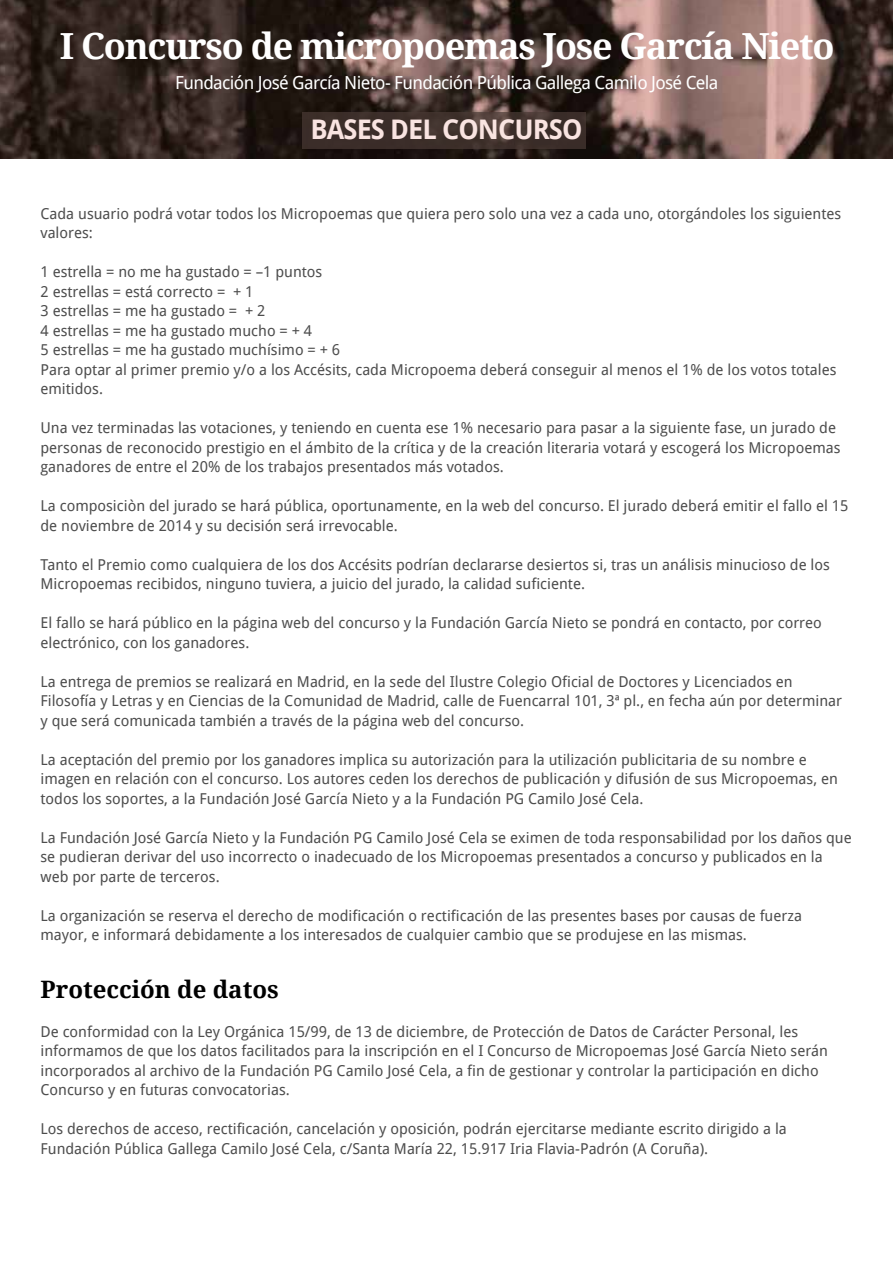
<style>
.page{position:relative;width:893px;height:1263px;background:#fff}
.page>*{position:absolute;margin:0;border:0;box-sizing:border-box;transform-origin:0 0}
.t1{font:700 36px "Droid Serif";letter-spacing:-.035em;color:#fff}
.t2{font:700 27px "Droid Sans";letter-spacing:-.035em;color:#f9e4e1}
.t3{font:700 24px "Droid Serif";color:#000}
.t4{font:18px "Droid Sans";letter-spacing:-.035em;color:#fff}
.t5{font:15px/19.5px "Droid Sans";color:#4d4d4d}
</style>
<div class="page">
<img style="left:0;top:0;width:893px;height:159px">
<svg style="left:302px;top:113px;width:283px;height:36px;fill:#3c2e29"></svg>
<h1 class="t1" style="left:60px;top:25px;width:776px">I Concurso de micropoemas Jose García Nieto</h1>
<p class="t4" style="left:175px;top:73px;width:545px">Fundación José García Nieto- Fundación Pública Gallega Camilo José Cela</p>
<h2 class="t2" style="left:310px;top:114px;width:273px">BASES DEL CONCURSO</h2>
<p class="t5" style="left:40px;top:204px;width:802px">Cada usuario podrá votar todos los Micropoemas que quiera pero solo una vez a cada uno, otorgándoles los siguientes valores:</p>
<p class="t5" style="left:40px;top:262px;width:797px">1 estrella = no me ha gustado = –1 puntos<br>2 estrellas = está correcto = + 1<br>3 estrellas = me ha gustado = + 2<br>4 estrellas = me ha gustado mucho = + 4<br>5 estrellas = me ha gustado muchísimo = + 6<br>Para optar al primer premio y/o a los Accésits, cada Micropoema deberá conseguir al menos el 1% de los votos totales emitidos.</p>
<p class="t5" style="left:40px;top:418px;width:801px">Una vez terminadas las votaciones, y teniendo en cuenta ese 1% necesario para pasar a la siguiente fase, un jurado de personas de reconocido prestigio en el ámbito de la crítica y de la creación literaria votará y escogerá los Micropoemas ganadores de entre el 20% de los trabajos presentados más votados.</p>
<p class="t5" style="left:40px;top:496px;width:809px">La composiciòn del jurado se hará pública, oportunamente, en la web del concurso. El jurado deberá emitir el fallo el 15 de noviembre de 2014 y su decisión será irrevocable.</p>
<p class="t5" style="left:40px;top:555px;width:791px">Tanto el Premio como cualquiera de los dos Accésits podrían declararse desiertos si, tras un análisis minucioso de los<br>Micropoemas recibidos, ninguno tuviera, a juicio del jurado, la calidad suficiente.</p>
<p class="t5" style="left:40px;top:613px;width:783px">El fallo se hará público en la página web del concurso y la Fundación García Nieto se pondrá en contacto, por correo electrónico, con los ganadores.</p>
<p class="t5" style="left:40px;top:672px;width:803px">La entrega de premios se realizará en Madrid, en la sede del Ilustre Colegio Oficial de Doctores y Licenciados en<br>Filosofía y Letras y en Ciencias de la Comunidad de Madrid, calle de Fuencarral 101, 3ª pl., en fecha aún por determinar y que será comunicada también a través de la página web del concurso.</p>
<p class="t5" style="left:40px;top:750px;width:799px">La aceptación del premio por los ganadores implica su autorización para la utilización publicitaria de su nombre e imagen en relación con el concurso. Los autores ceden los derechos de publicación y difusión de sus Micropoemas, en todos los soportes, a la Fundación José García Nieto y a la Fundación PG Camilo José Cela.</p>
<p class="t5" style="left:40px;top:828px;width:813px">La Fundación José García Nieto y la Fundación PG Camilo José Cela se eximen de toda responsabilidad por los daños que se pudieran derivar del uso incorrecto o inadecuado de los Micropoemas presentados a concurso y publicados en la web por parte de terceros.</p>
<p class="t5" style="left:40px;top:906px;width:763px">La organización se reserva el derecho de modificación o rectificación de las presentes bases por causas de fuerza mayor, e informará debidamente a los interesados de cualquier cambio que se produjese en las mismas.</p>
<h3 class="t3" style="left:40px;top:975px;width:240px">Protección de datos</h3>
<p class="t5" style="left:40px;top:1022px;width:789px">De conformidad con la Ley Orgánica 15/99, de 13 de diciembre, de Protección de Datos de Carácter Personal, les informamos de que los datos facilitados para la inscripción en el I Concurso de Micropoemas José García Nieto serán incorporados al archivo de la Fundación PG Camilo José Cela, a fin de gestionar y controlar la participación en dicho Concurso y en futuras convocatorias.</p>
<p class="t5" style="left:40px;top:1119px;width:748px">Los derechos de acceso, rectificación, cancelación y oposición, podrán ejercitarse mediante escrito dirigido a la<br>Fundación Pública Gallega Camilo José Cela, c/Santa María 22, 15.917 Iria Flavia-Padrón (A Coruña).</p>
</div>
